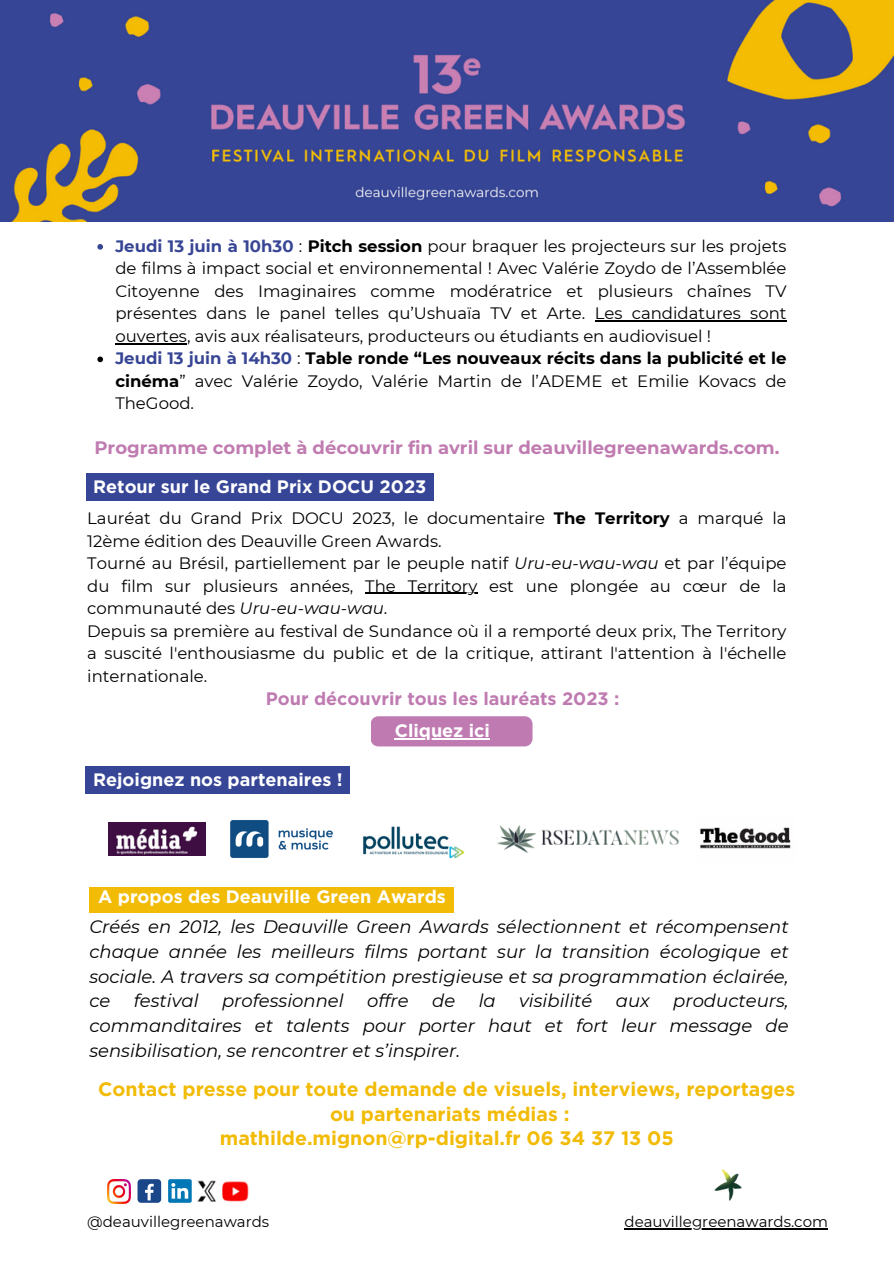
<style>
.page{position:relative;width:894px;height:1264px;background:#fff}
.page>*{position:absolute;margin:0;border:0;box-sizing:border-box;transform-origin:0 0}
.t1{font:700 19.5px/24.8px "Gotham";color:#f2bb06;text-align:center}
.t2{font:italic 18px/24.8px "Montserrat";color:#000;text-align:justify}
.t3{font:700 18px "Gotham";color:#fff}
.t4{font:700 18px "Montserrat";color:#c07bb0}
.t5{font:700 18px "Gotham";color:#bf7bb1}
.t6{font:16.5px/22.5px "Montserrat";color:#000}
.t7{font:15px "Montserrat";color:#000}
.s1{font-weight:700;color:#374595}
.s2{font-weight:700}
.s3{font-style:italic}
</style>
<div class="page">
<img style="left:0;top:0;width:893px;height:221px">
<div style="left:89px;top:887px;width:364px;height:25px;background:#f2bb06"></div>
<img style="left:714px;top:1169px;width:27px;height:31px">
<hr style="left:624px;top:1228px;width:203px;height:1px;background:#000">
<img style="left:107px;top:1179px;width:24px;height:23px">
<svg style="left:168px;top:1179px;width:24px;height:23px"></svg>
<div style="left:137px;top:1179px;width:24px;height:23px;background:#1a4789;border-radius:4px"></div>
<svg style="left:145px;top:1183px;width:9px;height:17px"></svg>
<svg style="left:97px;top:244px;width:6px;height:6px"></svg>
<hr style="left:594px;top:320px;width:192px;height:2px;background:#000">
<hr style="left:115px;top:343px;width:72px;height:1px;background:#000">
<svg style="left:97px;top:356px;width:6px;height:6px"></svg>
<hr style="left:365px;top:593px;width:112px;height:1px;background:#000">
<div style="left:371px;top:716px;width:161px;height:30px;background:#bf7bb1"></div>
<img style="left:700px;top:827px;width:91px;height:22px">
<img style="left:497px;top:825px;width:181px;height:27px">
<img style="left:108px;top:822px;width:97px;height:33px">
<img style="left:230px;top:820px;width:103px;height:38px">
<img style="left:363px;top:826px;width:102px;height:33px">
<div style="left:86px;top:473px;width:347px;height:27px;background:#374597"></div>
<hr style="left:394px;top:738px;width:96px;height:1px;background:#fff">
<div style="left:86px;top:766px;width:264px;height:28px;background:#374597"></div>
<img style="left:197px;top:1180px;width:52px;height:22px">
<p class="t6" style="left:115px;top:235px;width:672px"><span class="s1">Jeudi 13 juin à 10h30</span> : <span class="s2">Pitch session</span> pour braquer les projecteurs sur les projets de films à impact social et environnemental ! Avec Valérie Zoydo de l’Assemblée Citoyenne des Imaginaires comme modératrice et plusieurs chaînes TV présentes dans le panel telles qu’Ushuaïa TV et Arte. Les candidatures sont ouvertes, avis aux réalisateurs, producteurs ou étudiants en audiovisuel !<br><span class="s1">Jeudi 13 juin à 14h30</span> : <span class="s2">Table ronde “Les nouveaux récits dans la publicité et le cinéma</span>” avec Valérie Zoydo, Valérie Martin de l’ADEME et Emilie Kovacs de TheGood.</p>
<p class="t4" style="left:94px;top:437px;width:686px">Programme complet à découvrir fin avril sur deauvillegreenawards.com.</p>
<p class="t3" style="left:93px;top:476px;width:335px">Retour sur le Grand Prix DOCU 2023</p>
<p class="t6" style="left:87px;top:507px;width:700px">Lauréat du Grand Prix DOCU 2023, le documentaire <span class="s2">The Territory</span> a marqué la 12ème édition des Deauville Green Awards.<br>Tourné au Brésil, partiellement par le peuple natif <span class="s3">Uru-eu-wau-wau</span> et par l’équipe du film sur plusieurs années, The Territory est une plongée au cœur de la communauté des <span class="s3">Uru-eu-wau-wau</span>.<br>Depuis sa première au festival de Sundance où il a remporté deux prix, The Territory a suscité l'enthousiasme du public et de la critique, attirant l'attention à l'échelle internationale.</p>
<p class="t5" style="left:266px;top:688px;width:355px">Pour découvrir tous les lauréats 2023 :</p>
<p class="t3" style="left:93px;top:769px;width:251px">Rejoignez nos partenaires !</p>
<p class="t3" style="left:394px;top:720px;width:97px">Cliquez ici</p>
<p class="t3" style="left:98px;top:886px;width:349px">A propos des Deauville Green Awards</p>
<p class="t2" style="left:89px;top:914px;width:700px">Créés en 2012, les Deauville Green Awards sélectionnent et récompensent chaque année les meilleurs films portant sur la transition écologique et sociale. A travers sa compétition prestigieuse et sa programmation éclairée, ce</p>
<p class="t2" style="left:134px;top:988px;width:66px">festival</p>
<p class="t2" style="left:222px;top:988px;width:123px">professionnel</p>
<p class="t2" style="left:367px;top:988px;width:43px">offre</p>
<p class="t2" style="left:432px;top:988px;width:25px">de</p>
<p class="t2" style="left:478px;top:988px;width:19px">la</p>
<p class="t2" style="left:519px;top:988px;width:75px">visibilité</p>
<p class="t2" style="left:615px;top:988px;width:35px">aux</p>
<p class="t2" style="left:89px;top:988px;width:700px;text-indent:583px">producteurs, commanditaires et talents pour porter haut et fort leur message de sensibilisation, se rencontrer et s’inspirer.</p>
<p class="t1" style="left:98px;top:1076px;width:698px">Contact presse pour toute demande de visuels, interviews, reportages ou partenariats médias :<br>mathilde.mignon@rp-digital.fr 06 34 37 13 05</p>
<p class="t7" style="left:87px;top:1212px;width:183px">@deauvillegreenawards</p>
<p class="t7" style="left:624px;top:1212px;width:205px">deauvillegreenawards.com</p>
</div>
